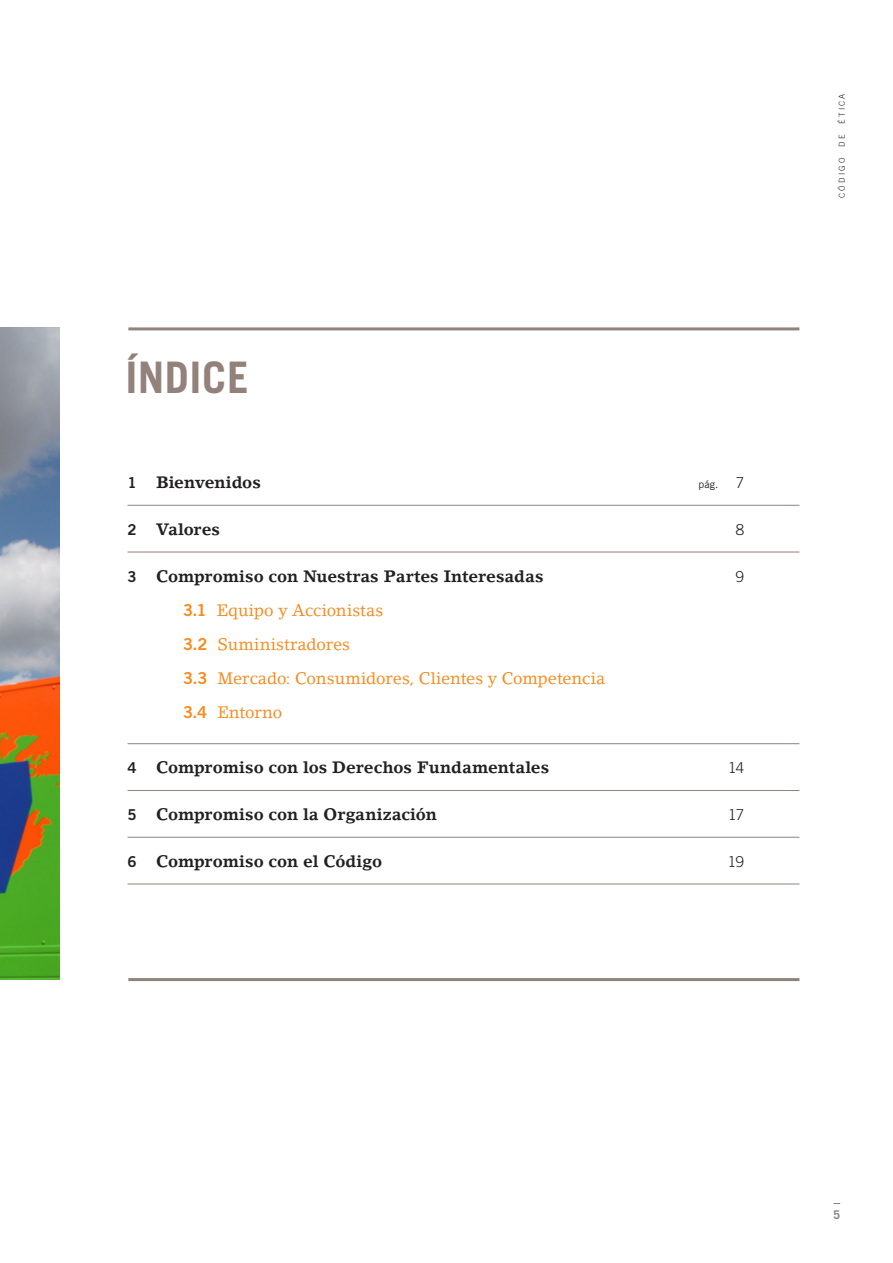
<style>
.page{position:relative;width:893px;height:1263px;background:#fff}
.page>*{position:absolute;margin:0;border:0;box-sizing:border-box;transform-origin:0 0}
.t1{font:700 43.5px "Trade Gothic LT Std";letter-spacing:.01em;color:#93827c}
.t2{font:700 16.5px "Lino Letter Std";color:#231f20}
.t3{font:16.5px "Lino Letter Std";letter-spacing:-.005em;color:#f68b1f}
.t4{font:300 15px "Trade Gothic LT Std";color:#231f20}
.t5{font:700 12px "Trade Gothic LT Std";color:#93827c}
.t6{font:10.5px "Trade Gothic LT Std";color:#231f20}
.t7{font:300 8.25px "Trade Gothic LT Std";letter-spacing:.265em;color:#231f20}
.s1{font-family:"Trade Gothic LT Std Bd 2";font-weight:400;font-size:15px}
.s2{font-weight:300;font-size:15px}
.s3{font-family:"Trade Gothic LT Std Bd 2"}
</style>
<div class="page">
<img style="left:0;top:327px;width:60px;height:652px">
<hr style="left:128px;top:505px;width:671px;height:1px;background:#93827c">
<hr style="left:128px;top:552px;width:671px;height:1px;background:#93827c">
<hr style="left:128px;top:743px;width:671px;height:1px;background:#93827c">
<hr style="left:128px;top:790px;width:671px;height:1px;background:#93827c">
<hr style="left:128px;top:837px;width:671px;height:1px;background:#93827c">
<hr style="left:128px;top:884px;width:671px;height:1px;background:#93827c">
<hr style="left:128px;top:327px;width:671px;height:3px;background:#93827c">
<hr style="left:128px;top:978px;width:671px;height:3px;background:#93827c">
<p class="t1" style="left:125px;top:351px;width:125px">ÍNDICE</p>
<p class="t2" style="left:128px;top:472px;width:135px"><span class="s1">1</span> Bienvenidos</p>
<p class="t6" style="left:698px;top:478px;width:47px">pág. <span class="s2">7</span></p>
<p class="t2" style="left:128px;top:519px;width:94px"><span class="s1">2</span> Valores</p>
<p class="t4" style="left:736px;top:521px;width:10px">8</p>
<p class="t2" style="left:128px;top:566px;width:417px"><span class="s1">3</span> Compromiso con Nuestras Partes Interesadas</p>
<p class="t4" style="left:736px;top:567px;width:10px">9</p>
<p class="t3" style="left:183px;top:600px;width:202px"><span class="s3">3.1</span> Equipo y Accionistas</p>
<p class="t3" style="left:183px;top:634px;width:169px"><span class="s3">3.2</span> Suministradores</p>
<p class="t3" style="left:183px;top:668px;width:424px"><span class="s3">3.3</span> Mercado: Consumidores, Clientes y Competencia</p>
<p class="t3" style="left:183px;top:702px;width:101px"><span class="s3">3.4</span> Entorno</p>
<p class="t2" style="left:128px;top:757px;width:423px"><span class="s1">4</span> Compromiso con los Derechos Fundamentales</p>
<p class="t4" style="left:728px;top:759px;width:17px">14</p>
<p class="t2" style="left:128px;top:804px;width:311px"><span class="s1">5</span> Compromiso con la Organización</p>
<p class="t4" style="left:728px;top:806px;width:17px">17</p>
<p class="t2" style="left:128px;top:851px;width:256px"><span class="s1">6</span> Compromiso con el Código</p>
<p class="t4" style="left:728px;top:852px;width:18px">19</p>
<p class="t7" style="left:837px;top:124px;width:32px;rotate:-90deg">ÉTICA</p>
<p class="t7" style="left:837px;top:147px;width:14px;rotate:-90deg">D E</p>
<p class="t7" style="left:837px;top:198px;width:42px;rotate:-90deg">CÓDIGO</p>
<p class="t5" style="left:833px;top:1207px;width:8px">5</p>
</div>
